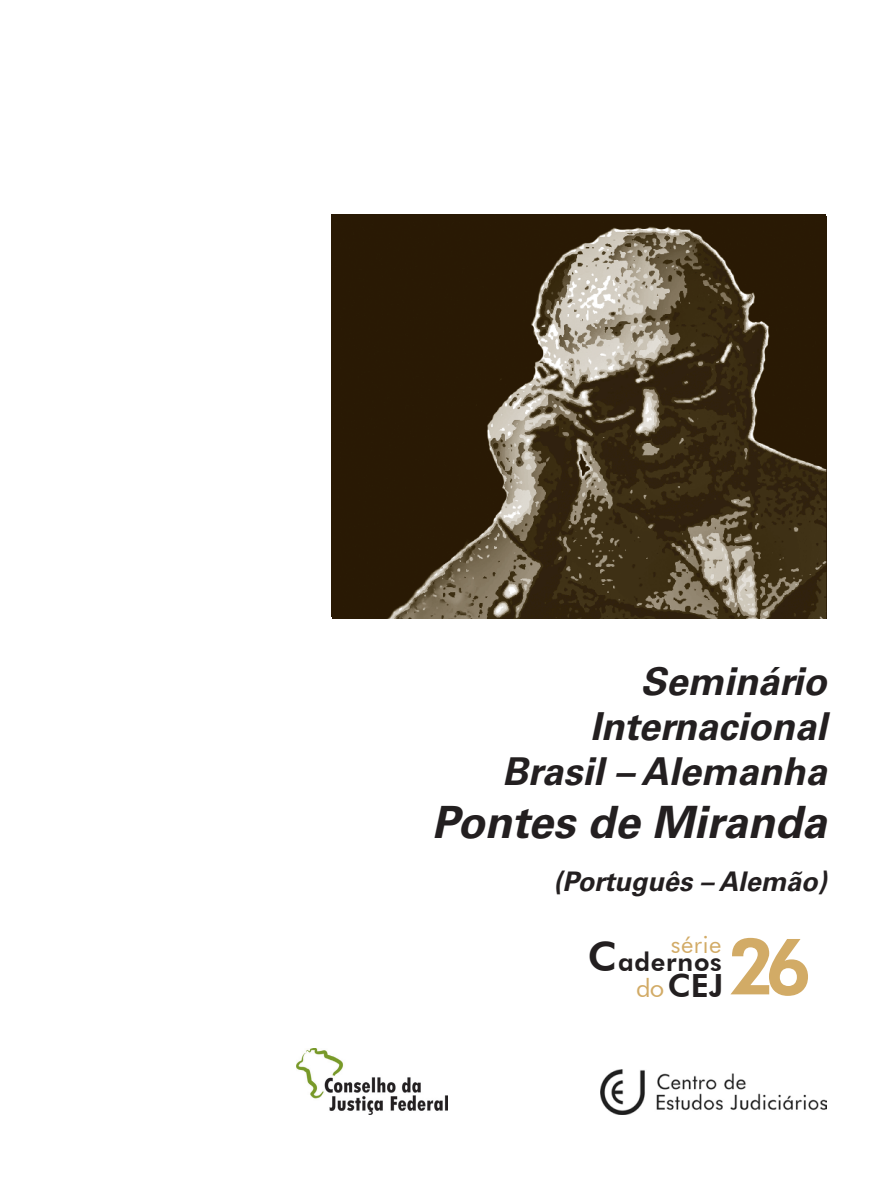
<style>
.page{position:relative;width:888px;height:1186px;background:#fff}
.page>*{position:absolute;margin:0;border:0;box-sizing:border-box;transform-origin:0 0}
.TITULO_1{font:800 78.3px "Futura BT";color:#d2ab66}
.TITULO_1-2{font:italic 700 44.55px "Univers";color:#231f20}
.TITULO_1-3{font:italic 700 38.4px "Univers";color:#231f20}
.TITULO_1-4{font:800 31.95px "Futura BT";color:#231f20}
.TITULO_1-5{font:italic 700 27px "Univers";color:#231f20}
.TITULO_1-6{font:800 25.5px "Futura BT";letter-spacing:.03em;color:#231f20}
.TITULO_1-7{font:23.85px "Futura BT";letter-spacing:.025em;color:#d2ab66}
.s1{font-size:40.5px}
.s2{font-weight:400;font-size:25.5px;color:#d2ab66}
</style>
<div class="page">
<img style="left:333px;top:217px;width:494px;height:401px">
<img style="left:601px;top:1069px;width:226px;height:45px">
<img style="left:296px;top:1048px;width:151px;height:66px">
<p class="TITULO_1-3" style="left:641px;top:658px;width:188px">Seminário</p>
<p class="TITULO_1-3" style="left:590px;top:703px;width:238px">Internacional</p>
<p class="TITULO_1-3" style="left:502px;top:748px;width:326px">Brasil – Alemanha</p>
<p class="TITULO_1-2" style="left:432px;top:796px;width:396px">Pontes de Miranda</p>
<p class="TITULO_1-5" style="left:553px;top:865px;width:275px">(Português – Alemão)</p>
<p class="TITULO_1-7" style="left:671px;top:930px;width:52px">série</p>
<p class="TITULO_1" style="left:727px;top:919px;width:86px">26</p>
<p class="TITULO_1-6" style="left:588px;top:946px;width:136px"><span class="s1">C</span>adernos</p>
<p class="TITULO_1-4" style="left:636px;top:966px;width:88px"><span class="s2">do</span>CEJ</p>
</div>
